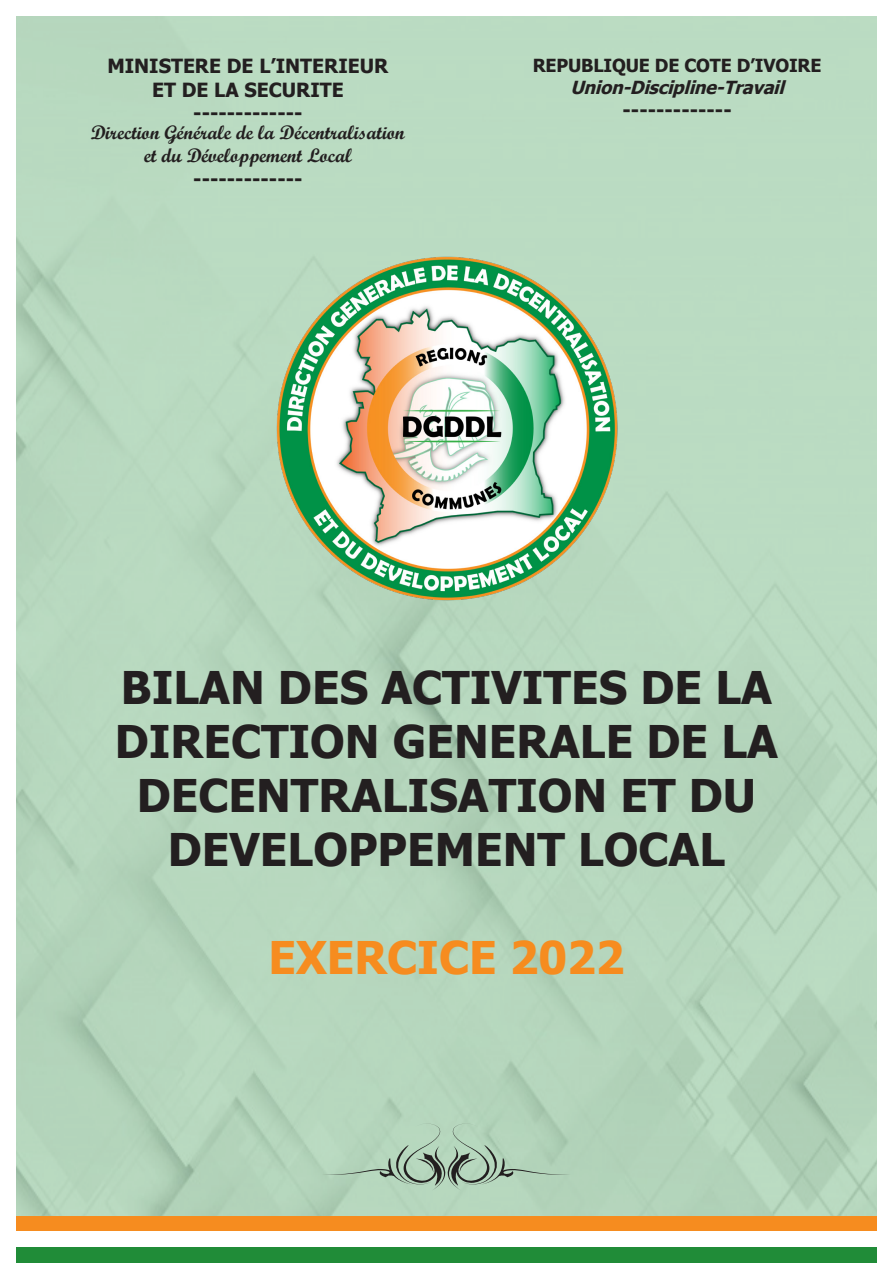
<style>
.page{position:relative;width:893px;height:1263px;background:#fff}
.page>*{position:absolute;margin:0;border:0;box-sizing:border-box;transform-origin:0 0}
.t1{font:700 45px/54px "Tahoma";color:#231f20;text-align:center}
.t2{font:700 45px "Tahoma";color:#f68c1f}
.t3{font:700 19.5px "Tahoma";color:#231f20}
.t4{font:19.5px "Script MT Bold";color:#231f20}
.t5{font:700 18px "Tahoma";letter-spacing:-.01em;color:#231f20}
.t6{font:italic 700 18px "Tahoma";color:#231f20}
</style>
<div class="page">
<img style="left:270px;top:251px;width:353px;height:356px">
<div style="left:0;top:1247px;width:893px;height:16px;background:#208c38"></div>
<div style="left:0;top:1215px;width:893px;height:16px;background:#f68c1f"></div>
<div style="left:0;top:0;width:16px;height:1263px;background:#fff"></div>
<div style="left:877px;top:0;width:16px;height:1262px;background:#fff"></div>
<svg style="left:322px;top:1123px;width:249px;height:67px"></svg>
<p class="t3" style="left:107px;top:53px;width:282px">MINISTERE DE L’INTERIEUR</p>
<p class="t3" style="left:152px;top:76px;width:193px">ET DE LA SECURITE</p>
<p class="t3" style="left:193px;top:99px;width:111px">-------------</p>
<p class="t4" style="left:91px;top:120px;width:316px">Direction Générale de la Décentralisation</p>
<p class="t4" style="left:144px;top:144px;width:209px">et du Développement Local</p>
<p class="t3" style="left:193px;top:165px;width:111px">-------------</p>
<p class="t5" style="left:533px;top:53px;width:290px">REPUBLIQUE DE COTE D’IVOIRE</p>
<p class="t6" style="left:570px;top:75px;width:222px">Union-Discipline-Travail</p>
<p class="t3" style="left:622px;top:96px;width:111px">-------------</p>
<p class="t1" style="left:121px;top:663px;width:653px">BILAN DES ACTIVITES DE LA</p>
<p class="t1" style="left:115px;top:717px;width:665px">DIRECTION GENERALE DE LA<br>DECENTRALISATION ET DU</p>
<p class="t1" style="left:168px;top:825px;width:559px">DEVELOPPEMENT LOCAL</p>
<p class="t2" style="left:268px;top:926px;width:358px">EXERCICE 2022</p>
</div>
